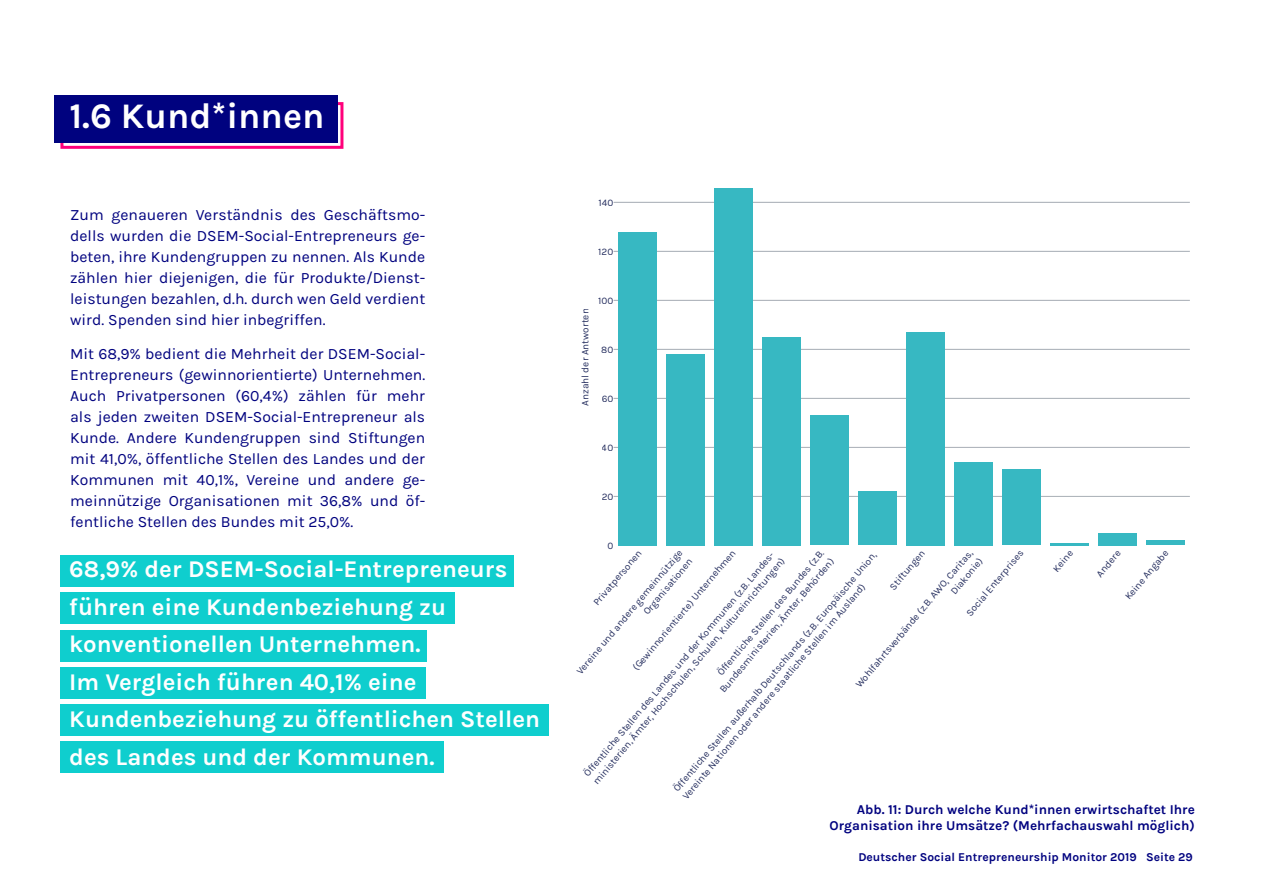
<style>
.page{position:relative;width:1263px;height:893px;background:#fff}
.page>*{position:absolute;margin:0;border:0;box-sizing:border-box;transform-origin:0 0}
.t1{font:700 36px "Karla";color:#fff}
.t2{font:700 24px/37.5px "Karla";color:#fff}
.t3{font:15.75px/21px "Karla";color:#00027f;text-align:justify}
.t4{font:700 13.5px/16.2px "Karla";color:#00027f;text-align:right}
.t5{font:700 12px "Karla";color:#00027f}
.t6{font:9.9px/12.9px "Karla";color:#273060;text-align:right}
.s1{font-family:"Myriad Pro"}
</style>
<div class="page">
<div style="left:60px;top:102px;width:283px;height:47px;border:3px solid #ff007b"></div>
<div style="left:54px;top:95px;width:283px;height:48px;background:#00027f"></div>
<hr style="left:614px;top:496px;width:576px;height:1px;background:#aeb4ba">
<hr style="left:614px;top:447px;width:576px;height:1px;background:#aeb4ba">
<hr style="left:614px;top:398px;width:576px;height:1px;background:#aeb4ba">
<hr style="left:614px;top:349px;width:576px;height:1px;background:#aeb4ba">
<hr style="left:614px;top:300px;width:576px;height:1px;background:#aeb4ba">
<hr style="left:614px;top:251px;width:576px;height:1px;background:#aeb4ba">
<hr style="left:614px;top:202px;width:576px;height:1px;background:#aeb4ba">
<div style="left:619px;top:232px;width:38px;height:313px;background:#37b8c2"></div>
<div style="left:667px;top:354px;width:38px;height:191px;background:#37b8c2"></div>
<div style="left:715px;top:188px;width:38px;height:357px;background:#37b8c2"></div>
<div style="left:763px;top:337px;width:38px;height:208px;background:#37b8c2"></div>
<div style="left:811px;top:415px;width:38px;height:130px;background:#37b8c2"></div>
<div style="left:859px;top:491px;width:38px;height:54px;background:#37b8c2"></div>
<div style="left:907px;top:332px;width:38px;height:213px;background:#37b8c2"></div>
<div style="left:955px;top:462px;width:38px;height:83px;background:#37b8c2"></div>
<div style="left:1003px;top:469px;width:38px;height:76px;background:#37b8c2"></div>
<hr style="left:1051px;top:543px;width:38px;height:2px;background:#37b8c2">
<div style="left:1099px;top:533px;width:38px;height:12px;background:#37b8c2"></div>
<div style="left:1147px;top:540px;width:38px;height:5px;background:#37b8c2"></div>
<div style="left:60px;top:667px;width:366px;height:31px;background:#0fcece"></div>
<div style="left:60px;top:704px;width:489px;height:32px;background:#0fcece"></div>
<div style="left:60px;top:741px;width:384px;height:32px;background:#0fcece"></div>
<div style="left:60px;top:630px;width:367px;height:31px;background:#0fcece"></div>
<div style="left:60px;top:555px;width:453px;height:32px;background:#0fcece"></div>
<div style="left:60px;top:592px;width:395px;height:32px;background:#0fcece"></div>
<h1 class="t1" style="left:69px;top:95px;width:257px">1.6 Kund*innen</h1>
<p class="t3" style="left:70px;top:205px;width:357px">Zum genaueren Verständnis des Geschäftsmo&shy;dells wurden die DSEM-Social-Entrepreneurs ge&shy;beten, ihre Kundengruppen zu nennen. Als Kunde zählen hier diejenigen, die für Produkte/Dienst&shy;leistungen bezahlen, d.h. durch wen Geld verdient wird. Spenden sind hier inbegriffen.</p>
<p class="t3" style="left:70px;top:343px;width:357px">Mit 68,9% bedient die Mehrheit der DSEM-Social-Entrepreneurs (gewinnorientierte) Unternehmen.<br>Auch Privatpersonen (60,4%) zählen für mehr als jeden zweiten DSEM-Social-Entrepreneur als Kunde. Andere Kundengruppen sind Stiftungen mit 41,0%, öffentliche Stellen des Landes und der Kommunen mit 40,1%, Vereine und andere ge&shy;meinnützige Organisationen mit 36,8% und öf&shy;fentliche Stellen des Bundes mit 25,0%.</p>
<h2 class="t2" style="left:69px;top:551px;width:472px">68,9% der DSEM-Social-Entrepreneurs führen eine Kundenbeziehung zu konventionellen Unternehmen.<br>Im Vergleich führen 40,1% eine Kundenbeziehung zu öffentlichen Stellen des Landes und der Kommunen.</h2>
<p class="t6" style="left:598px;top:196px;width:16px">140</p>
<p class="t6" style="left:598px;top:245px;width:17px">120</p>
<p class="t6" style="left:579px;top:406px;width:99px;rotate:-90deg">Anzahl der Antworten</p>
<p class="t6" style="left:598px;top:294px;width:17px">100</p>
<p class="t6" style="left:601px;top:343px;width:14px">80</p>
<p class="t6" style="left:602px;top:392px;width:13px">60</p>
<p class="t6" style="left:602px;top:441px;width:13px">40</p>
<p class="t6" style="left:601px;top:490px;width:13px">20</p>
<p class="t6" style="left:607px;top:539px;width:7px">0</p>
<p class="t6" style="left:963px;top:611px;width:84px;rotate:-50deg">Social Enterprises</p>
<p class="t6" style="left:1050px;top:566px;width:27px;rotate:-50deg">Keine</p>
<p class="t6" style="left:1093px;top:571px;width:33px;rotate:-50deg">Andere</p>
<p class="t6" style="left:1122px;top:594px;width:63px;rotate:-50deg">Keine Angabe</p>
<p class="t6" style="left:574px;top:669px;width:160px;rotate:-50deg">Vereine und andere gemeinnützige<br>Organisationen</p>
<p class="t6" style="left:671px;top:787px;width:311px;line-height:12px;text-align:left;rotate:-50deg">Öffentliche Stellen au<span class="s1">ß</span>erhalb Deutschlands (z.B. Europäische Union,<br>Vereinte Nationen oder andere staatliche Stellen im Ausland)</p>
<p class="t6" style="left:887px;top:584px;width:50px;rotate:-50deg">Stiftungen</p>
<p class="t6" style="left:590px;top:600px;width:71px;rotate:-50deg">Privatpersonen</p>
<p class="t6" style="left:630px;top:665px;width:156px;rotate:-50deg">(Gewinnorientierte) Unternehmen</p>
<p class="t6" style="left:707px;top:679px;width:173px;rotate:-50deg">Öffentliche Stellen des Bundes (z.B.<br>Bundesministerien, Ämter, Behörden)</p>
<p class="t6" style="left:853px;top:682px;width:178px;rotate:-50deg">Wohlfahrtsverbände (z.B. AWO, Caritas,<br>Diakonie)</p>
<p class="t6" style="left:581px;top:771px;width:294px;line-height:12px;text-align:left;rotate:-50deg">Öffentliche Stellen des Landes und der Kommunen (z.B. Landes&shy;ministerien, Ämter, Hochschulen, Schulen, Kultureinrichtungen)</p>
<p class="t4" style="left:829px;top:801px;width:367px">Abb. 11: Durch welche Kund*innen erwirtschaftet Ihre<br>Organisation ihre Umsätze? (Mehrfachauswahl möglich)</p>
<p class="t5" style="left:858px;top:850px;width:336px">Deutscher Social Entrepreneurship Monitor 2019 Seite 29</p>
</div>
